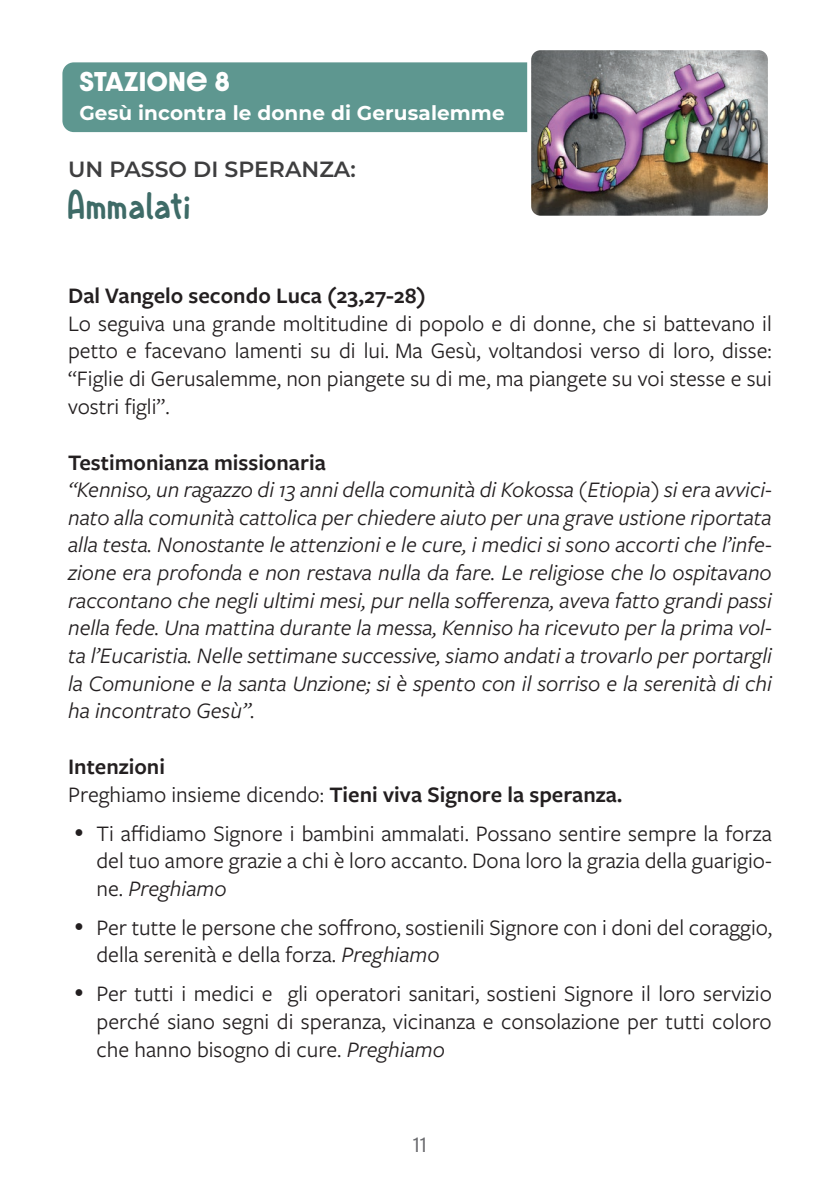
<style>
.page{position:relative;width:840px;height:1191px;background:#fff}
.page>*{position:absolute;margin:0;border:0;box-sizing:border-box;transform-origin:0 0}
.t1{font:38px "Lets Play";color:#3e6b67}
.t2{font:23px/27.6px "Freight Sans Pro";color:#231f20;text-align:justify}
.t3{font:italic 23px/27.6px "Freight Sans Pro";color:#231f20;text-align:justify}
.t4{font:600 23px/27.6px "Freight Sans Pro";color:#231f20}
.t5{font:700 23px "Dazzle Unicase";letter-spacing:.02em;color:#fff}
.t6{font:600 22px "Montserrat";color:#3e3e3f}
.t7{font:700 20px "Montserrat";letter-spacing:.005em;color:#fff}
.t8{font:20px "Adelle Sans Cnd";color:#6c6d70}
.s1{font-weight:400}
.s2{font-style:italic}
</style>
<div class="page">
<div style="left:62px;top:62px;width:698px;height:70px;background:#5e9790;border-radius:11px"></div>
<img style="left:532px;top:51px;width:234px;height:164px">
<div style="left:527px;top:46px;width:244px;height:174px;border:4px solid #fff;border-radius:11px"></div>
<p class="t5" style="left:79px;top:64px;width:152px">STAZIONE 8</p>
<p class="t7" style="left:79px;top:98px;width:426px">Gesù incontra le donne di Gerusalemme</p>
<p class="t6" style="left:68px;top:153px;width:289px">UN PASSO DI SPERANZA:</p>
<h1 class="t1" style="left:68px;top:179px;width:125px">Ammalati</h1>
<p class="t4" style="left:68px;top:281px;width:359px">Dal Vangelo secondo Luca (23,27-28)</p>
<p class="t2" style="left:68px;top:309px;width:705px">Lo seguiva una grande moltitudine di popolo e di donne, che si battevano il petto e facevano lamenti su di lui. Ma Gesù, voltandosi verso di loro, disse: “Figlie di Gerusalemme, non piangete su di me, ma piangete su voi stesse e sui vostri figli”.</p>
<p class="t4" style="left:68px;top:447px;width:259px">Testimonianza missionaria</p>
<p class="t3" style="left:68px;top:475px;width:705px">“Kenniso, un ragazzo di 13 anni della comunità di Kokossa (Etiopia) si era avvici&shy;nato alla comunità cattolica per chiedere aiuto per una grave ustione riportata alla testa. Nonostante le attenzioni e le cure, i medici si sono accorti che l’infe&shy;zione era profonda e non restava nulla da fare. Le religiose che lo ospitavano raccontano che negli ultimi mesi, pur nella sofferenza, aveva fatto grandi passi nella fede. Una mattina durante la messa, Kenniso ha ricevuto per la prima vol&shy;ta l’Eucaristia. Nelle settimane successive, siamo andati a trovarlo per portargli la Comunione e la santa Unzione; si è spento con il sorriso e la serenità di chi ha incontrato Gesù”.</p>
<p class="t4" style="left:68px;top:752px;width:555px">Intenzioni<br><span class="s1">Preghiamo insieme dicendo:</span> Tieni viva Signore la speranza.</p>
<p class="t2" style="left:96px;top:818px;width:676px">Ti affidiamo Signore i bambini ammalati. Possano sentire sempre la forza del tuo amore grazie a chi è loro accanto. Dona loro la grazia della guarigio&shy;ne. <span class="s2">Preghiamo</span></p>
<p class="t2" style="left:96px;top:912px;width:676px">Per tutte le persone che soffrono, sostienili Signore con i doni del coraggio, della serenità e della forza. <span class="s2">Preghiamo</span></p>
<p class="t2" style="left:96px;top:979px;width:676px">Per tutti i medici e gli operatori sanitari, sostieni Signore il loro servizio perché siano segni di speranza, vicinanza e consolazione per tutti coloro che hanno bisogno di cure. <span class="s2">Preghiamo</span></p>
<p class="t8" style="left:412px;top:1133px;width:16px">11</p>
</div>
